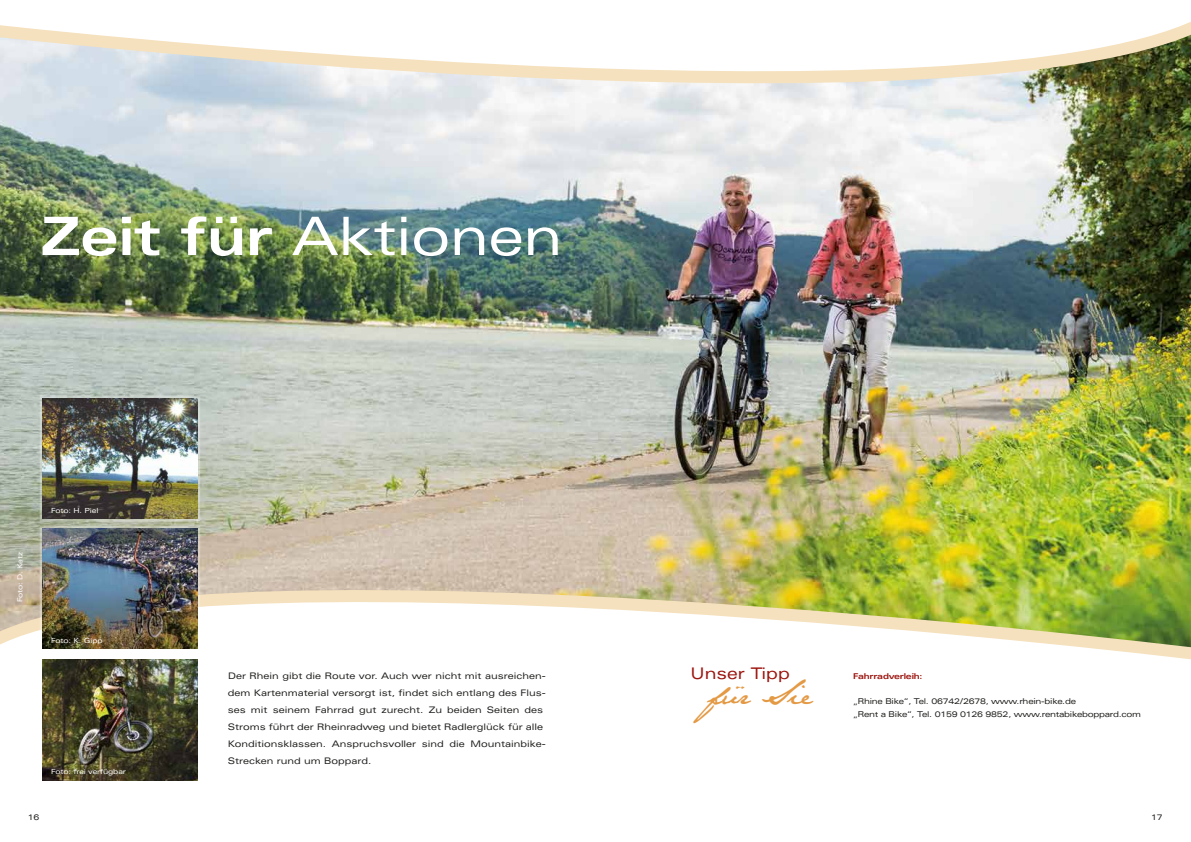
<style>
.page{position:relative;width:1191px;height:842px;background:#fff}
.page>*{position:absolute;margin:0;border:0;box-sizing:border-box;transform-origin:0 0}
.t1{font:expanded 53px "Univers";letter-spacing:-.01em;color:#fff}
.t2{font:28.2px "Jane Austen";color:#e49a45}
.t3{font:expanded 16px "Univers";color:#9d150f}
.t4{font:expanded 9px/17px "Univers";color:#1d1d1b}
.t5{font:expanded 8px/12.5px "Univers";letter-spacing:-.03em;color:#1d1d1b}
.t6{font:700 expanded 8px "Univers";letter-spacing:-.03em;color:#9d150f}
.t7{font:expanded 7px "Univers";letter-spacing:-.02em;color:#fff}
.s1{font-weight:700}
</style>
<div class="page">
<img style="left:0;top:22px;width:1191px;height:638px">
<div style="left:40px;top:526px;width:160px;height:126px;border:3px solid #fff"></div>
<img style="left:43px;top:528px;width:154px;height:121px">
<div style="left:40px;top:395px;width:160px;height:127px;border:3px solid #fff"></div>
<img style="left:43px;top:399px;width:154px;height:120px">
<div style="left:40px;top:657px;width:160px;height:126px;border:3px solid #fff"></div>
<img style="left:43px;top:660px;width:154px;height:120px">
<h1 class="t1" style="left:41px;top:205px;width:523px"><span class="s1">Zeit für</span> Aktionen</h1>
<p class="t7" style="left:16px;top:602px;width:52px;rotate:-90deg">Foto: D. Ketz</p>
<p class="t7" style="left:51px;top:506px;width:49px">Foto: H. Piel</p>
<p class="t7" style="left:51px;top:637px;width:53px">Foto: K. Gipp</p>
<p class="t7" style="left:51px;top:767px;width:76px">Foto: frei verfügbar</p>
<p class="t4" style="left:228px;top:667px;width:319px">Der Rhein gibt die Route vor. Auch wer nicht mit ausreichen&shy;dem Kartenmaterial versorgt ist, findet sich entlang des Flus&shy;ses mit seinem Fahrrad gut zurecht. Zu beiden Seiten des Stroms führt der Rheinradweg und bietet Radlerglück für alle Konditionsklassen. Anspruchsvoller sind die Mountainbike-Strecken rund um Boppard.</p>
<h3 class="t3" style="left:690px;top:664px;width:101px">Unser Tipp</h3>
<h2 class="t2" style="left:707px;top:678px;width:107px">für Si e</h2>
<p class="t6" style="left:853px;top:672px;width:71px">Fahrradverleih:</p>
<p class="t5" style="left:853px;top:695px;width:289px">„Rhine Bike“, Tel. 06742/2678, www.rhein-bike.de<br>„Rent a Bike“, Tel. 0159 0126 9852, www.rentabikeboppard.com</p>
<p class="t5" style="left:28px;top:811px;width:13px">16</p>
<p class="t5" style="left:1151px;top:811px;width:13px">17</p>
</div>
